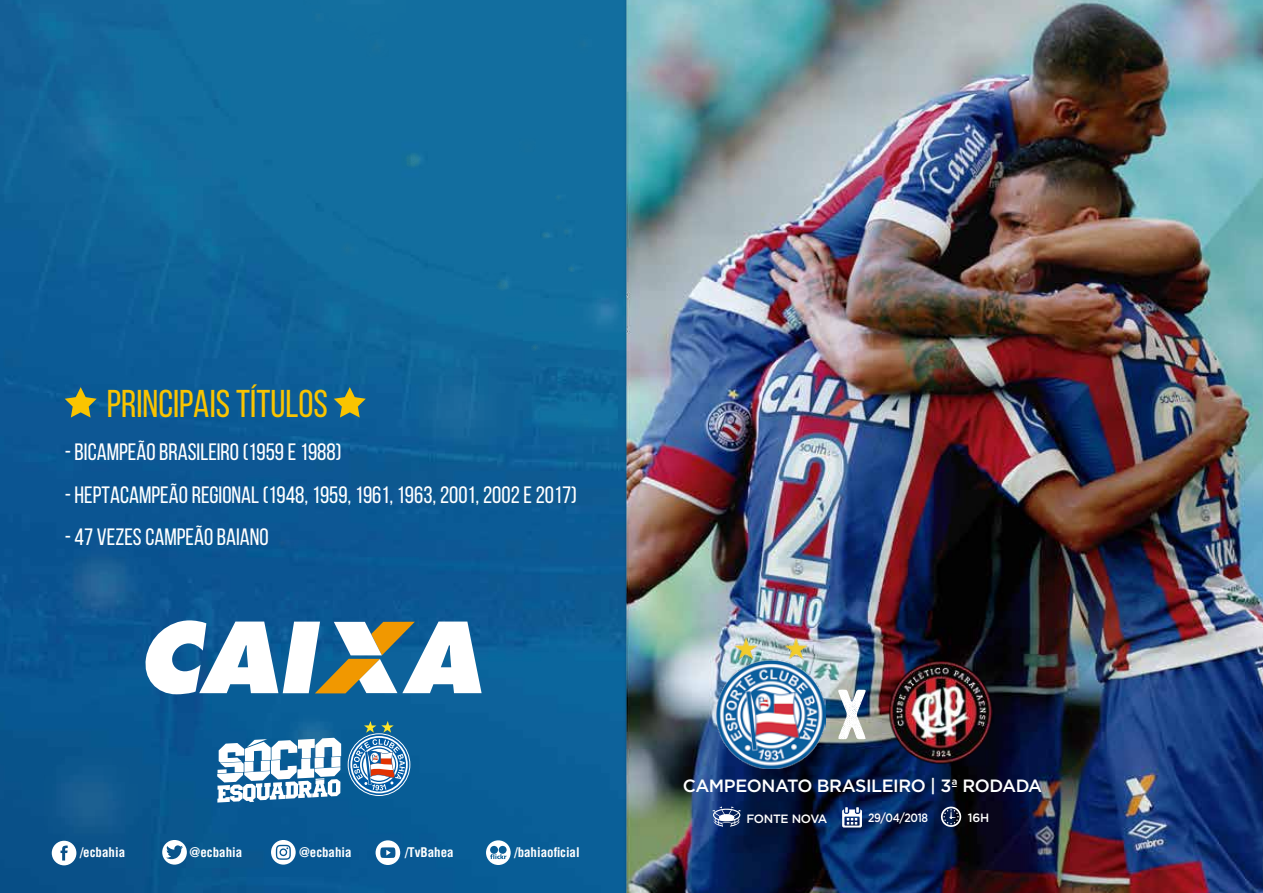
<style>
.page{position:relative;width:1263px;height:893px;background:#fff}
.page>*{position:absolute;margin:0;border:0;box-sizing:border-box;transform-origin:0 0}
.t1{font:38.7px "Bebas Neue";color:#fac400}
.t2{font:23.7px "Bebas Neue";color:#fff}
.t3{font:500 17.7px "Gotham";letter-spacing:-.025em;color:#fff}
.t4{font:700 condensed 13.05px "Helvetica LT Std";color:#fff}
.t5{font:500 12px "Gotham";letter-spacing:-.025em;color:#fff}
.t6{font:500 12px "Gotham";letter-spacing:-.025em;color:#fff;scale:.87 1}
</style>
<div class="page">
<img style="left:0;top:0;width:1263px;height:893px">
<svg style="left:143px;top:620px;width:339px;height:74px"></svg>
<svg style="left:217px;top:738px;width:124px;height:64px"></svg>
<div style="left:348px;top:734px;width:62px;height:62px;border:1px solid #fff;border-radius:50%"></div>
<svg style="left:350px;top:721px;width:58px;height:72px;background:#6690b1"></svg>
<svg style="left:52px;top:841px;width:24px;height:24px"></svg>
<svg style="left:162px;top:840px;width:25px;height:25px"></svg>
<svg style="left:271px;top:840px;width:25px;height:25px"></svg>
<svg style="left:376px;top:840px;width:24px;height:25px"></svg>
<svg style="left:486px;top:840px;width:25px;height:25px"></svg>
<svg style="left:65px;top:387px;width:32px;height:31px"></svg>
<svg style="left:334px;top:387px;width:32px;height:31px"></svg>
<img style="left:717px;top:637px;width:108px;height:131px">
<svg style="left:838px;top:690px;width:28px;height:49px"></svg>
<img style="left:884px;top:655px;width:114px;height:114px">
<svg style="left:712px;top:807px;width:29px;height:20px"></svg>
<svg style="left:941px;top:807px;width:20px;height:20px"></svg>
<svg style="left:842px;top:807px;width:20px;height:20px"></svg>
<h1 class="t1" style="left:107px;top:383px;width:223px">PRINCIPAIS TÍTULOS</h1>
<p class="t2" style="left:65px;top:439px;width:278px">- BICAMPEÃO BRASILEIRO (1959 E 1988)</p>
<p class="t2" style="left:65px;top:482px;width:514px">- HEPTACAMPEÃO REGIONAL (1948, 1959, 1961, 1963, 2001, 2002 E 2017)</p>
<p class="t2" style="left:65px;top:524px;width:206px">- 47 VEZES CAMPEÃO BAIANO</p>
<p class="t4" style="left:80px;top:844px;width:47px">/ecbahia</p>
<p class="t4" style="left:190px;top:844px;width:54px">@ecbahia</p>
<p class="t4" style="left:299px;top:844px;width:54px">@ecbahia</p>
<p class="t4" style="left:405px;top:844px;width:51px">/TvBahea</p>
<p class="t4" style="left:514px;top:844px;width:67px">/bahiaoficial</p>
<p class="t3" style="left:683px;top:775px;width:361px">CAMPEONATO BRASILEIRO | 3ª RODADA</p>
<p class="t5" style="left:746px;top:812px;width:83px">FONTE NOVA</p>
<p class="t6" style="left:868px;top:811px;width:71px">29/04/2018</p>
<p class="t5" style="left:968px;top:811px;width:23px">16H</p>
</div>
